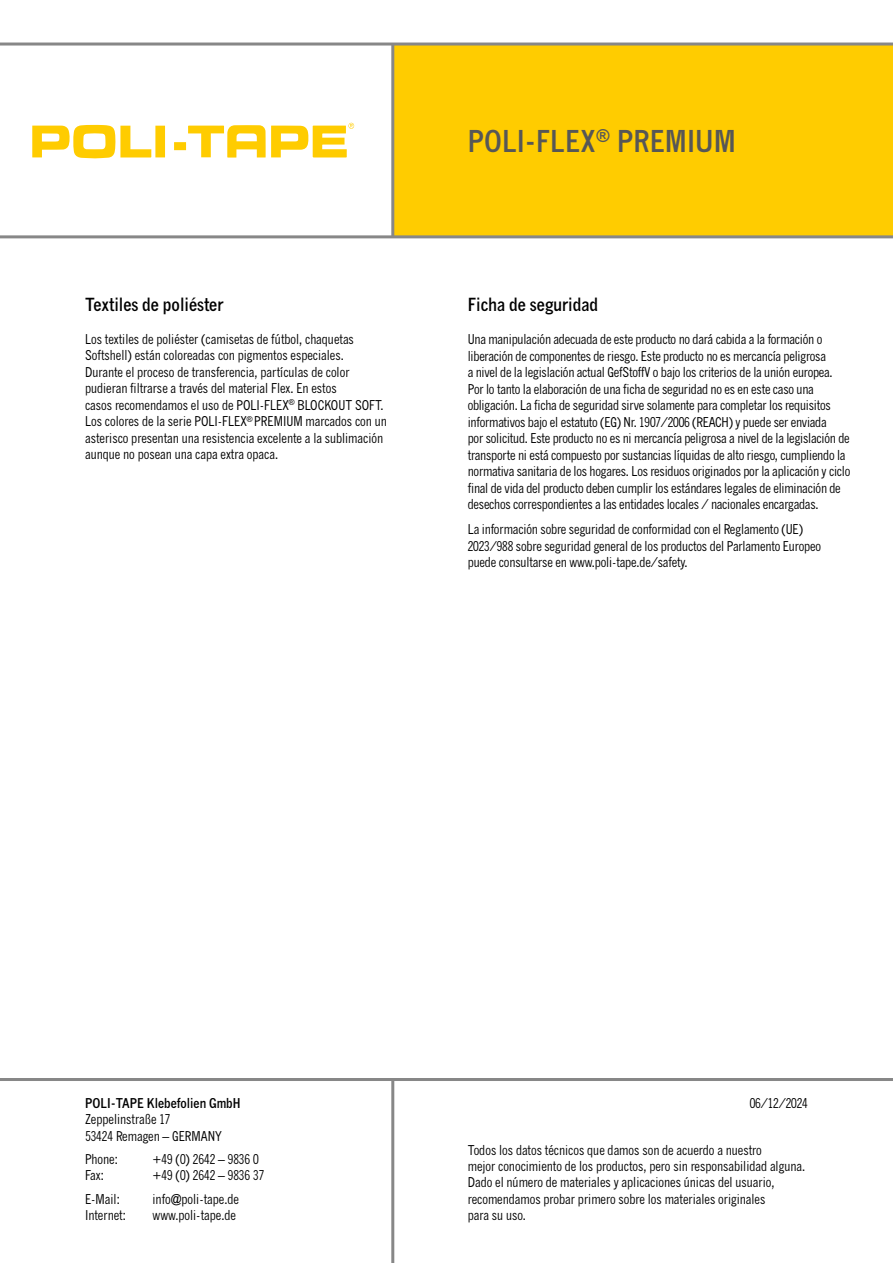
<style>
.page{position:relative;width:893px;height:1263px;background:#fff}
.page>*{position:absolute;margin:0;border:0;box-sizing:border-box;transform-origin:0 0}
.t1{font:700 condensed 30px "News Gothic MT Pro";color:#575756}
.t2{font:700 condensed 18px "News Gothic MT Pro";color:#000}
.t3{font:condensed 13.5px/16.5px "News Gothic MT Pro";letter-spacing:-.01em;color:#000}
.t4{font:700 condensed 13.5px "News Gothic MT Pro";color:#000}
</style>
<div class="page">
<div style="left:393px;top:44px;width:500px;height:193px;background:#fc0"></div>
<hr style="left:0;top:235px;width:893px;height:3px;background:#878787">
<hr style="left:0;top:43px;width:893px;height:3px;background:#878787">
<hr style="left:391px;top:44px;width:3px;height:193px;background:#878787">
<hr style="left:0;top:1078px;width:893px;height:3px;background:#878787">
<hr style="left:391px;top:1079px;width:3px;height:184px;background:#878787">
<svg style="left:32px;top:123px;width:322px;height:35px"></svg>
<h2 class="t2" style="left:85px;top:293px;width:140px">Textiles de poliéster</h2>
<p class="t3" style="left:85px;top:331px;width:303px">Los textiles de poliéster (camisetas de fútbol, chaquetas Softshell) están coloreadas con pigmentos especiales.<br>Durante el proceso de transferencia, partículas de color pudieran filtrarse a través del material Flex. En estos<br>casos recomendamos el uso de POLI-FLEX<sup>®</sup> BLOCKOUT SOFT.<br>Los colores de la serie POLI-FLEX<sup>®</sup> PREMIUM marcados con un asterisco presentan una resistencia excelente a la sublimación aunque no posean una capa extra opaca.</p>
<h1 class="t1" style="left:468px;top:122px;width:270px">POLI-FLEX<sup>®</sup> PREMIUM</h1>
<h2 class="t2" style="left:468px;top:293px;width:132px">Ficha de seguridad</h2>
<p class="t3" style="left:468px;top:331px;width:384px">Una manipulación adecuada de este producto no dará cabida a la formación o liberación de componentes de riesgo. Este producto no es mercancía peligrosa<br>a nivel de la legislación actual GefStoffV o bajo los criterios de la unión europea.<br>Por lo tanto la elaboración de una ficha de seguridad no es en este caso una obligación. La ficha de seguridad sirve solamente para completar los requisitos informativos bajo el estatuto (EG) Nr. 1907/2006 (REACH) y puede ser enviada<br>por solicitud. Este producto no es ni mercancía peligrosa a nivel de la legislación de transporte ni está compuesto por sustancias líquidas de alto riesgo, cumpliendo la normativa sanitaria de los hogares. Los residuos originados por la aplicación y ciclo final de vida del producto deben cumplir los estándares legales de eliminación de desechos correspondientes a las entidades locales / nacionales encargadas.</p>
<p class="t3" style="left:468px;top:521px;width:355px">La información sobre seguridad de conformidad con el Reglamento (UE)<br>2023/988 sobre seguridad general de los productos del Parlamento Europeo puede consultarse en www.poli-tape.de/safety.</p>
<p class="t4" style="left:85px;top:1095px;width:157px">POLI-TAPE Klebefolien GmbH</p>
<p class="t3" style="left:85px;top:1111px;width:138px">Zeppelinstraße 17<br>53424 Remagen – GERMANY</p>
<p class="t3" style="left:85px;top:1151px;width:34px">Phone:</p>
<p class="t3" style="left:153px;top:1151px;width:108px">+49 (0) 2642 – 9836 0</p>
<p class="t3" style="left:85px;top:1167px;width:20px">Fax:</p>
<p class="t3" style="left:153px;top:1167px;width:113px">+49 (0) 2642 – 9836 37</p>
<p class="t3" style="left:85px;top:1190px;width:36px">E-Mail:</p>
<p class="t3" style="left:153px;top:1190px;width:88px">info@poli-tape.de</p>
<p class="t3" style="left:85px;top:1207px;width:42px">Internet:</p>
<p class="t3" style="left:153px;top:1207px;width:85px">www.poli-tape.de</p>
<p class="t3" style="left:750px;top:1095px;width:60px">06/12/2024</p>
<p class="t3" style="left:468px;top:1142px;width:339px">Todos los datos técnicos que damos son de acuerdo a nuestro<br>mejor conocimiento de los productos, pero sin responsabilidad alguna.<br>Dado el número de materiales y aplicaciones únicas del usuario, recomendamos probar primero sobre los materiales originales<br>para su uso.</p>
</div>
